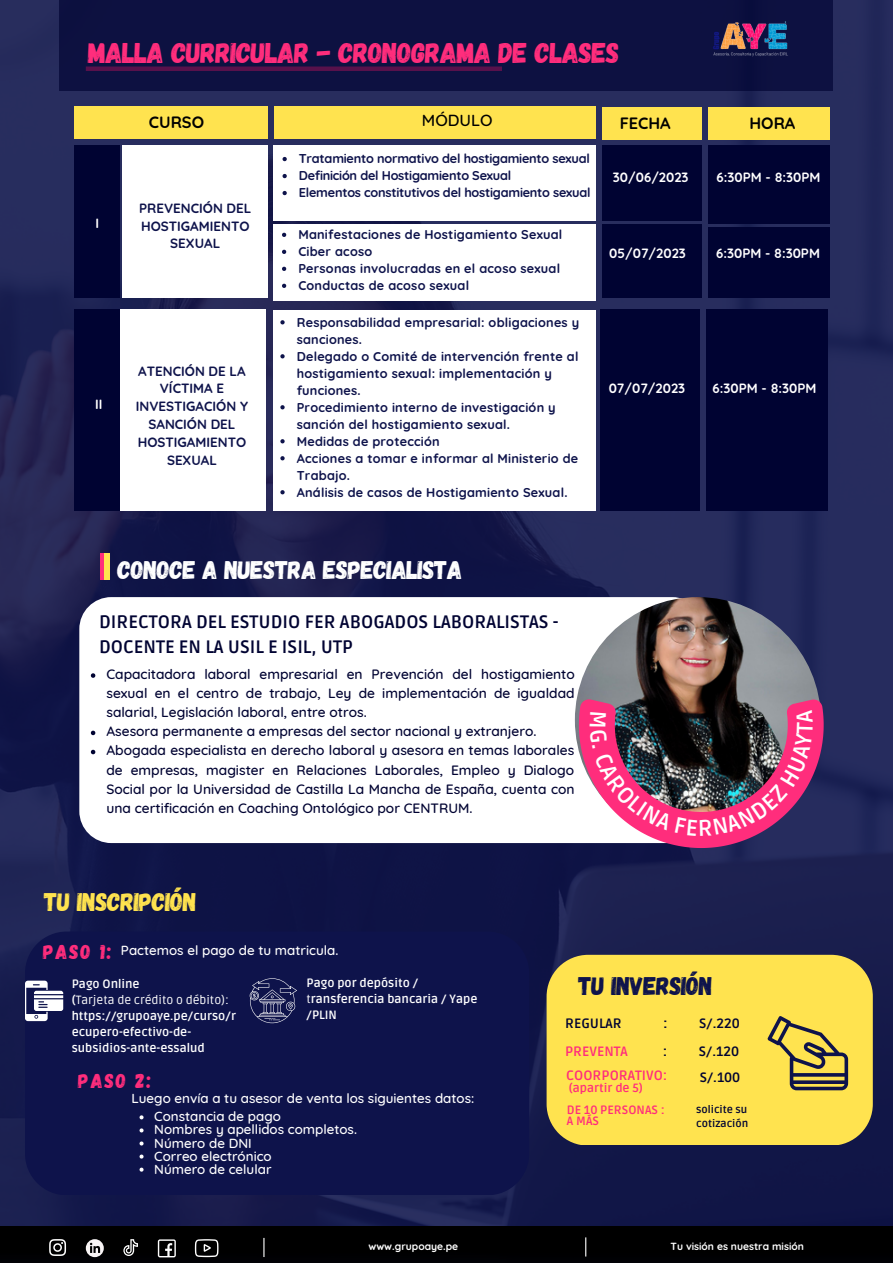
<style>
.page{position:relative;width:893px;height:1264px;background:#fff}
.page>*{position:absolute;margin:0;border:0;box-sizing:border-box;transform-origin:0 0}
.t1{font:28.5px "Gagalin";letter-spacing:-.02em;color:#ff2d7c}
.t2{font:25.5px "Gagalin";letter-spacing:-.02em;color:#fff}
.t3{font:25.5px "Gagalin";letter-spacing:-.02em;color:#ffe34f}
.t4{font:25.5px "Gagalin";letter-spacing:-.02em;color:#0e134b}
.t5{font:20.1px "Gagalin";letter-spacing:.085em;color:#ff2d7c}
.t6{font:700 18px/24.8px "Ruda";color:#000332}
.t7{font:700 16.35px "Quicksand";color:#000}
.t8{font:500 16.35px "Quicksand";color:#000}
.t9{font:500 13.8px/19px "Quicksand";color:#000332;text-align:justify}
.t10{font:700 13.5px "Ruda";color:#000332}
.t11{font:700 13.5px "Ruda";color:#ff2d7c}
.t12{font:500 13.35px "Quicksand";color:#fff}
.t13{font:700 13.35px/17.9px "Quicksand";color:#0e134b;text-align:center}
.t14{font:700 13.35px "Quicksand";color:#fff}
.t15{font:700 12.75px/17px "Quicksand";letter-spacing:.015em;color:#0e134b}
.t16{font:700 12.75px "Quicksand";letter-spacing:-.02em;color:#0e134b}
.t17{font:700 12px/16px "Ruda";color:#fff}
.t18{font:700 12px "Ruda";color:#ff2d7c}
.t19{font:12px "Ruda";color:#fff}
.t20{font:700 10.5px/14px "Ruda";color:#000332}
.t21{font:700 10.35px "Quicksand";color:#fff}
.s1{font-weight:700}
.s2{font-weight:400}
</style>
<div class="page">
<img style="left:0;top:0;width:892px;height:1226px">
<div style="left:0;top:1226px;width:892px;height:36px;background:#000"></div>
<svg style="left:263px;top:1237px;width:1px;height:19px"></svg>
<svg style="left:585px;top:1237px;width:1px;height:19px"></svg>
<svg style="left:123px;top:1239px;width:15px;height:16px"></svg>
<svg style="left:49px;top:1239px;width:17px;height:16px"></svg>
<svg style="left:158px;top:1239px;width:18px;height:18px"></svg>
<svg style="left:195px;top:1239px;width:23px;height:18px"></svg>
<svg style="left:86px;top:1239px;width:18px;height:18px"></svg>
<div style="left:59px;top:0;width:773px;height:91px;background:#0d1141"></div>
<img style="left:713px;top:21px;width:75px;height:36px">
<div style="left:74px;top:106px;width:194px;height:32px;background:#ffe34f"></div>
<div style="left:602px;top:107px;width:99px;height:33px;background:#ffe34f"></div>
<div style="left:708px;top:107px;width:121px;height:33px;background:#ffe34f"></div>
<div style="left:602px;top:145px;width:99px;height:75px;background:#000332"></div>
<div style="left:122px;top:145px;width:146px;height:153px;background:#fff"></div>
<div style="left:74px;top:145px;width:45px;height:153px;background:#000332"></div>
<div style="left:273px;top:224px;width:322px;height:76px;background:#fff"></div>
<div style="left:273px;top:145px;width:322px;height:76px;background:#fff"></div>
<div style="left:708px;top:145px;width:121px;height:79px;background:#000332"></div>
<div style="left:274px;top:106px;width:321px;height:32px;background:#ffe34f"></div>
<div style="left:602px;top:224px;width:99px;height:73px;background:#000332"></div>
<div style="left:707px;top:228px;width:122px;height:70px;background:#000332"></div>
<svg style="left:282px;top:233px;width:4px;height:4px"></svg>
<svg style="left:282px;top:250px;width:4px;height:4px"></svg>
<svg style="left:282px;top:267px;width:4px;height:4px"></svg>
<svg style="left:282px;top:284px;width:4px;height:4px"></svg>
<div style="left:600px;top:309px;width:99px;height:201px;background:#000332"></div>
<div style="left:273px;top:310px;width:322px;height:200px;background:#fff"></div>
<div style="left:120px;top:309px;width:146px;height:201px;background:#fff"></div>
<div style="left:74px;top:309px;width:45px;height:201px;background:#000332"></div>
<div style="left:706px;top:309px;width:122px;height:201px;background:#000332"></div>
<div style="left:101px;top:553px;width:5px;height:26px;background:#ff2d7c"></div>
<div style="left:104px;top:553px;width:6px;height:26px;background:#ffe34f"></div>
<div style="left:79px;top:597px;width:624px;height:246px;background:#fff;border-radius:32px"></div>
<svg style="left:91px;top:673px;width:4px;height:4px"></svg>
<svg style="left:91px;top:730px;width:4px;height:5px"></svg>
<svg style="left:91px;top:749px;width:4px;height:5px"></svg>
<img style="left:575px;top:597px;width:245px;height:246px;border-radius:50%">
<svg style="left:282px;top:157px;width:5px;height:4px"></svg>
<svg style="left:282px;top:174px;width:5px;height:4px"></svg>
<svg style="left:282px;top:191px;width:5px;height:4px"></svg>
<svg style="left:280px;top:320px;width:4px;height:4px"></svg>
<svg style="left:280px;top:354px;width:4px;height:4px"></svg>
<svg style="left:280px;top:405px;width:4px;height:4px"></svg>
<svg style="left:280px;top:439px;width:4px;height:4px"></svg>
<svg style="left:280px;top:456px;width:4px;height:4px"></svg>
<svg style="left:280px;top:490px;width:4px;height:4px"></svg>
<div style="left:25px;top:931px;width:504px;height:264px;background:#0e134b"></div>
<svg style="left:25px;top:980px;width:38px;height:41px"></svg>
<svg style="left:250px;top:978px;width:47px;height:45px;background:#353968"></svg>
<svg style="left:139px;top:1115px;width:4px;height:4px"></svg>
<svg style="left:139px;top:1128px;width:4px;height:4px"></svg>
<svg style="left:139px;top:1141px;width:4px;height:4px"></svg>
<svg style="left:139px;top:1154px;width:4px;height:4px"></svg>
<svg style="left:139px;top:1167px;width:4px;height:4px"></svg>
<div style="left:546px;top:954px;width:326px;height:191px;background:#ffe34f"></div>
<svg style="left:767px;top:1016px;width:81px;height:74px;background:#bca94d"></svg>
<svg style="left:579px;top:699px;width:244px;height:149px;background:#8e4366"></svg>
<p class="t1" style="left:88px;top:34px;width:532px">MALLA CURRICULAR - CRONOGRAMA DE CLASES</p>
<p class="t14" style="left:96px;top:214px;width:5px">I</p>
<p class="t14" style="left:95px;top:395px;width:9px">II</p>
<p class="t8" style="left:422px;top:109px;width:72px">MÓDULO</p>
<p class="t7" style="left:149px;top:111px;width:57px">CURSO</p>
<p class="t7" style="left:749px;top:113px;width:47px">HORA</p>
<p class="t7" style="left:619px;top:113px;width:53px">FECHA</p>
<p class="t13" style="left:139px;top:199px;width:114px">PREVENCIÓN DEL<br>HOSTIGAMIENTO<br>SEXUAL</p>
<p class="t13" style="left:136px;top:361px;width:114px">ATENCIÓN DE LA<br>VÍCTIMA E<br>INVESTIGACIÓN Y<br>SANCIÓN DEL<br>HOSTIGAMIENTO<br>SEXUAL</p>
<p class="t16" style="left:299px;top:150px;width:292px">Tratamiento normativo del hostigamiento sexual</p>
<p class="t16" style="left:299px;top:167px;width:214px">Definición del Hostigamiento Sexual</p>
<p class="t16" style="left:299px;top:184px;width:293px">Elementos constitutivos del hostigamiento sexual</p>
<p class="t15" style="left:298px;top:226px;width:265px">Manifestaciones de Hostigamiento Sexual</p>
<p class="t15" style="left:298px;top:243px;width:75px">Ciber acoso</p>
<p class="t15" style="left:298px;top:260px;width:263px">Personas involucradas en el acoso sexual</p>
<p class="t15" style="left:298px;top:277px;width:172px">Conductas de acoso sexual</p>
<p class="t15" style="left:297px;top:313px;width:284px">Responsabilidad empresarial: obligaciones y sanciones.</p>
<p class="t15" style="left:297px;top:347px;width:283px">Delegado o Comité de intervención frente al hostigamiento sexual: implementación y funciones.</p>
<p class="t15" style="left:297px;top:398px;width:260px">Procedimiento interno de investigación y sanción del hostigamiento sexual.</p>
<p class="t15" style="left:297px;top:432px;width:144px">Medidas de protección</p>
<p class="t15" style="left:297px;top:449px;width:283px">Acciones a tomar e informar al Ministerio de<br>Trabajo.</p>
<p class="t15" style="left:297px;top:483px;width:272px">Análisis de casos de Hostigamiento Sexual.</p>
<p class="t14" style="left:613px;top:169px;width:77px">30/06/2023</p>
<p class="t14" style="left:609px;top:245px;width:78px">05/07/2023</p>
<p class="t14" style="left:608px;top:380px;width:78px">07/07/2023</p>
<p class="t14" style="left:716px;top:169px;width:105px">6:30PM - 8:30PM</p>
<p class="t14" style="left:716px;top:245px;width:105px">6:30PM - 8:30PM</p>
<p class="t14" style="left:712px;top:380px;width:105px">6:30PM - 8:30PM</p>
<p class="t2" style="left:117px;top:553px;width:346px">CONOCE A NUESTRA ESPECIALISTA</p>
<p class="t6" style="left:99px;top:610px;width:461px">DIRECTORA DEL ESTUDIO FER ABOGADOS LABORALISTAS -<br>DOCENTE EN LA USIL E ISIL, UTP</p>
<p class="t9" style="left:106px;top:664px;width:470px">Capacitadora laboral empresarial en Prevención del hostigamiento sexual en el centro de trabajo, Ley de implementación de igualdad salarial, Legislación laboral, entre otros.</p>
<p class="t9" style="left:106px;top:721px;width:431px">Asesora permanente a empresas del sector nacional y extranjero.</p>
<p class="t9" style="left:106px;top:740px;width:470px">Abogada especialista en derecho laboral y asesora en temas laborales de empresas, magister en Relaciones Laborales, Empleo y Dialogo Social por la Universidad de Castilla La Mancha de España, cuenta con una certificación en Coaching Ontológico por CENTRUM.</p>
<p class="t3" style="left:44px;top:885px;width:154px">TU INSCRIPCIÓN</p>
<p class="t5" style="left:43px;top:938px;width:49px">PASO</p>
<p class="t12" style="left:121px;top:941px;width:219px">Pactemos el pago de tu matricula.</p>
<p class="t5" style="left:100px;top:938px;width:13px">1:</p>
<p class="t17" style="left:72px;top:976px;width:69px">Pago Online</p>
<p class="t19" style="left:72px;top:992px;width:159px"><span class="s1">(</span>Tarjeta de crédito o débito):</p>
<p class="t17" style="left:72px;top:1008px;width:166px">https://grupoaye.pe/curso/r ecupero-efectivo-de&shy;subsidios-ante-essalud</p>
<p class="t5" style="left:78px;top:1067px;width:74px">PASO 2:</p>
<p class="t17" style="left:306px;top:975px;width:172px">Pago por depósito / <span class="s2">t</span>ransferencia bancaria / Yape /PLIN</p>
<p class="t12" style="left:131px;top:1089px;width:344px">Luego envía a tu asesor de venta los siguientes datos:</p>
<p class="t12" style="left:154px;top:1108px;width:128px">Constancia de pago</p>
<p class="t12" style="left:154px;top:1121px;width:204px">Nombres y apellidos completos.</p>
<p class="t12" style="left:154px;top:1134px;width:99px">Número de DNI</p>
<p class="t12" style="left:154px;top:1147px;width:119px">Correo electrónico</p>
<p class="t12" style="left:154px;top:1160px;width:119px">Número de celular</p>
<p class="t4" style="left:578px;top:969px;width:136px">TU INVERSIÓN</p>
<p class="t10" style="left:565px;top:1015px;width:58px">REGULAR</p>
<p class="t10" style="left:663px;top:1015px;width:6px">:</p>
<p class="t10" style="left:699px;top:1015px;width:42px">S/.220</p>
<p class="t11" style="left:565px;top:1043px;width:64px">PREVENTA</p>
<p class="t10" style="left:662px;top:1043px;width:6px">:</p>
<p class="t10" style="left:699px;top:1043px;width:42px">S/.120</p>
<p class="t11" style="left:566px;top:1067px;width:103px">COORPORATIVO:</p>
<p class="t18" style="left:568px;top:1080px;width:76px">(apartir de 5)</p>
<p class="t10" style="left:699px;top:1069px;width:42px">S/.100</p>
<p class="t18" style="left:567px;top:1103px;width:99px">DE 10 PERSONAS :</p>
<p class="t18" style="left:567px;top:1114px;width:34px">A MÁS</p>
<p class="t20" style="left:696px;top:1102px;width:54px">solicite su cotización</p>
<p class="t21" style="left:368px;top:1239px;width:91px">www.grupoaye.pe</p>
<p class="t21" style="left:670px;top:1239px;width:135px">Tu visión es nuestra misión</p>
</div>
